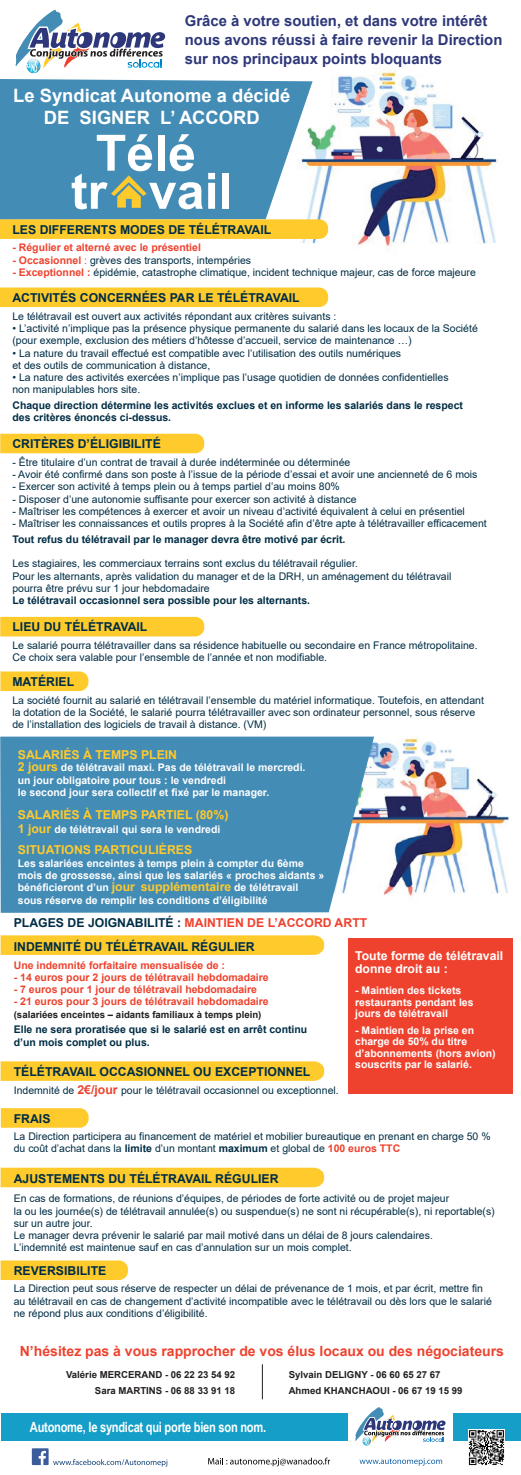
<style>
.page{position:relative;width:521px;height:1475px;background:#fff}
.page>*{position:absolute;margin:0;border:0;box-sizing:border-box;transform-origin:0 0}
.t1{font:700 50.05px/38.1px "Arial";color:#fff;text-align:center}
.t2{font:700 18.38px/22.1px "Arial";color:#fff;text-align:center}
.t3{font:700 14.88px/19.2px "Arial";color:#2d3779}
.t4{font:700 14.09px "Arial Narrow";letter-spacing:-.02em;color:#fff;scale:.96 1}
.t5{font:700 14px "Arial";color:#ee422e}
.t6{font:700 12.25px/23.6px "Arial";color:#002d45}
.t7{font:700 12.25px "Arial";color:#feca2c}
.t8{font:700 12.25px/12.2px "Arial";color:#fff}
.t9{font:10.5px/12.2px "Arial";color:#002d45}
.t10{font:700 10.5px/12.2px "Arial";color:#fff}
.t11{font:700 10.5px/12.2px "Arial";color:#002d45}
.t12{font:700 10.5px "Arial";color:#ee422e}
.t13{font:700 9.62px/15.8px "Arial";color:#231f20;text-align:right}
.s1{font-weight:700;color:#ee422e}
.s2{color:#ee422e}
.s3{font-size:12.25px;color:#feca2c}
.s4{font-weight:700;font-size:12.25px;color:#ee422e}
.s5{font-weight:700}
</style>
<div class="page">
<img style="left:302px;top:65px;width:196px;height:184px">
<svg style="left:0;top:79px;width:313px;height:140px;background:#5496bc"></svg>
<svg style="left:111px;top:175px;width:36px;height:33px"></svg>
<svg style="left:15px;top:9px;width:157px;height:108px"></svg>
<svg style="left:0;top:219px;width:328px;height:20px;background:#fcca31"></svg>
<div style="left:0;top:287px;width:328px;height:20px;background:#feca2c"></div>
<div style="left:0;top:434px;width:204px;height:19px;background:#feca2c"></div>
<div style="left:0;top:617px;width:204px;height:19px;background:#feca2c"></div>
<svg style="left:0;top:671px;width:88px;height:20px;background:#fecc35"></svg>
<svg style="left:1px;top:1061px;width:323px;height:20px;background:#fecb31"></svg>
<div style="left:1px;top:1167px;width:323px;height:20px;background:#feca2c"></div>
<svg style="left:1px;top:935px;width:323px;height:20px;background:#fecb31"></svg>
<svg style="left:1px;top:1108px;width:88px;height:19px;background:#fecb32"></svg>
<div style="left:1px;top:1260px;width:127px;height:20px;background:#feca2c"></div>
<img style="left:374px;top:736px;width:136px;height:160px">
<svg style="left:0;top:736px;width:374px;height:177px;background:#4e92ba"></svg>
<div style="left:348px;top:937px;width:165px;height:156px;background:#ee422e"></div>
<svg style="left:53px;top:1459px;width:114px;height:7px"></svg>
<svg style="left:208px;top:1457px;width:122px;height:9px"></svg>
<div style="left:1px;top:1413px;width:520px;height:27px;background:#149ec8"></div>
<div style="left:348px;top:1404px;width:104px;height:40px;background:#fff"></div>
<div style="left:32px;top:1448px;width:17px;height:17px;background:#3b5b9b"></div>
<svg style="left:39px;top:1450px;width:7px;height:15px"></svg>
<svg style="left:355px;top:1407px;width:91px;height:59px"></svg>
<hr style="left:262px;top:1364px;width:1px;height:35px;background:#231f20">
<img style="left:469px;top:1429px;width:36px;height:36px">
<h3 class="t3" style="left:185px;top:11px;width:319px">Grâce à votre soutien, et dans votre intérêt nous avons réussi à faire revenir la Direction sur nos principaux points bloquants</h3>
<h2 class="t2" style="left:13px;top:84px;width:279px">Le Syndicat Autonome a décidé<br>DE SIGNER L’ ACCORD</h2>
<h1 class="t1" style="left:71px;top:135px;width:163px">Télé<br>tr vail</h1>
<p class="t6" style="left:12px;top:218px;width:260px">LES DIFFERENTS MODES DE TÉLÉTRAVAIL</p>
<p class="t12" style="left:12px;top:240px;width:190px">- Régulier et alterné avec le présentiel</p>
<p class="t9" style="left:12px;top:254px;width:240px"><span class="s1">- Occasionnel</span> <span class="s2">:</span> grèves des transports, intempéries</p>
<p class="t9" style="left:12px;top:266px;width:465px"><span class="s1">- Exceptionnel :</span> épidémie, catastrophe climatique, incident technique majeur, cas de force majeure</p>
<p class="t6" style="left:12px;top:286px;width:289px">ACTIVITÉS CONCERNÉES PAR LE TÉLÉTRAVAIL</p>
<p class="t9" style="left:12px;top:310px;width:325px">Le télétravail est ouvert aux activités répondant aux critères suivants :</p>
<p class="t9" style="left:12px;top:322px;width:467px">• L’activité n’implique pas la présence physique permanente du salarié dans les locaux de la Société (pour exemple, exclusion des métiers d’hôtesse d’accueil, service de maintenance …)</p>
<p class="t9" style="left:12px;top:347px;width:390px">• La nature du travail effectué est compatible avec l’utilisation des outils numériques et des outils de communication à distance,</p>
<p class="t9" style="left:12px;top:371px;width:438px">• La nature des activités exercées n’implique pas l’usage quotidien de données confidentielles non manipulables hors site.</p>
<p class="t11" style="left:12px;top:399px;width:452px">Chaque direction détermine les activités exclues et en informe les salariés dans le respect des critères énoncés ci-dessus.</p>
<p class="t6" style="left:12px;top:432px;width:150px">CRITÈRES D’ÉLIGIBILITÉ</p>
<p class="t9" style="left:12px;top:456px;width:339px">- Être titulaire d’un contrat de travail à durée indéterminée ou déterminée</p>
<p class="t9" style="left:12px;top:468px;width:466px">- Avoir été confirmé dans son poste à l’issue de la période d’essai et avoir une ancienneté de 6 mois</p>
<p class="t9" style="left:12px;top:480px;width:329px">- Exercer son activité à temps plein ou à temps partiel d’au moins 80%</p>
<p class="t9" style="left:12px;top:493px;width:346px">- Disposer d’une autonomie suffisante pour exercer son activité à distance</p>
<p class="t9" style="left:12px;top:505px;width:454px">- Maîtriser les compétences à exercer et avoir un niveau d’activité équivalent à celui en présentiel</p>
<p class="t9" style="left:12px;top:517px;width:476px">- Maîtriser les connaissances et outils propres à la Société afin d’être apte à télétravailler efficacement</p>
<p class="t11" style="left:12px;top:533px;width:335px">Tout refus du télétravail par le manager devra être motivé par écrit.</p>
<p class="t9" style="left:12px;top:557px;width:440px">Les stagiaires, les commerciaux terrains sont exclus du télétravail régulier.<br>Pour les alternants, après validation du manager et de la DRH, un aménagement du télétravail pourra être prévu sur 1 jour hebdomadaire</p>
<p class="t11" style="left:12px;top:594px;width:299px">Le télétravail occasionnel sera possible pour les alternants.</p>
<p class="t6" style="left:12px;top:615px;width:136px">LIEU DU TÉLÉTRAVAIL</p>
<p class="t9" style="left:12px;top:639px;width:467px">Le salarié pourra télétravailler dans sa résidence habituelle ou secondaire en France métropolitaine.<br>Ce choix sera valable pour l’ensemble de l’année et non modifiable.</p>
<p class="t6" style="left:12px;top:670px;width:63px">MATÉRIEL</p>
<p class="t9" style="left:12px;top:694px;width:473px">La société fournit au salarié en télétravail l’ensemble du matériel informatique. Toutefois, en attendant la dotation de la Société, le salarié pourra télétravailler avec son ordinateur personnel, sous réserve de l’installation des logiciels de travail à distance. (VM)</p>
<p class="t7" style="left:18px;top:746px;width:161px">SALARIÉS À TEMPS PLEIN</p>
<p class="t10" style="left:18px;top:761px;width:289px"><span class="s3">2 jours</span> de télétravail maxi. Pas de télétravail le mercredi. un jour obligatoire pour tous : le vendredi<br>le second jour sera collectif et fixé par le manager.</p>
<p class="t7" style="left:18px;top:806px;width:212px">SALARIÉS À TEMPS PARTIEL (80%)</p>
<p class="t10" style="left:18px;top:823px;width:204px"><span class="s3">1 jour</span> de télétravail qui sera le vendredi</p>
<p class="t7" style="left:18px;top:841px;width:176px">SITUATIONS PARTICULIÈRES</p>
<p class="t10" style="left:18px;top:857px;width:308px">Les salariées enceintes à temps plein à compter du 6ème mois de grossesse, ainsi que les salariés « proches aidants » bénéficieront d’un <span class="s3">jour supplémentaire</span> de télétravail sous réserve de remplir les conditions d’éligibilité</p>
<p class="t6" style="left:14px;top:911px;width:355px">PLAGES DE JOIGNABILITÉ : <span class="s2">MAINTIEN DE L’ACCORD ARTT<br></span>INDEMNITÉ DU TÉLÉTRAVAIL RÉGULIER</p>
<p class="t12" style="left:14px;top:957px;width:213px">Une indemnité forfaitaire mensualisée de :</p>
<p class="t12" style="left:14px;top:969px;width:256px">- 14 euros pour 2 jours de télétravail hebdomadaire</p>
<p class="t12" style="left:14px;top:982px;width:245px">- 7 euros pour 1 jour de télétravail hebdomadaire</p>
<p class="t12" style="left:14px;top:994px;width:256px">- 21 euros pour 3 jours de télétravail hebdomadaire</p>
<p class="t13" style="left:14px;top:1006px;width:249px">(salariées enceintes – aidants familiaux à temps plein)</p>
<p class="t11" style="left:14px;top:1023px;width:295px">Elle ne sera proratisée que si le salarié est en arrêt continu d’un mois complet ou plus.</p>
<p class="t6" style="left:14px;top:1060px;width:298px">TÉLÉTRAVAIL OCCASIONNEL OU EXCEPTIONNEL</p>
<p class="t9" style="left:14px;top:1084px;width:326px">Indemnité de <span class="s4">2€/jour</span> pour le télétravail occasionnel ou exceptionnel.</p>
<p class="t6" style="left:14px;top:1106px;width:38px">FRAIS</p>
<p class="t9" style="left:14px;top:1130px;width:478px">La Direction participera au financement de matériel et mobilier bureautique en prenant en charge 50 % du coût d’achat dans la <span class="s5">limite</span> d’un montant <span class="s5">maximum</span> et global de <span class="s1">100 euros TTC</span></p>
<p class="t6" style="left:14px;top:1167px;width:266px">AJUSTEMENTS DU TÉLÉTRAVAIL RÉGULIER</p>
<p class="t9" style="left:14px;top:1192px;width:482px">En cas de formations, de réunions d’équipes, de périodes de forte activité ou de projet majeur<br>la ou les journée(s) de télétravail annulée(s) ou suspendue(s) ne sont ni récupérable(s), ni reportable(s) sur un autre jour.<br>Le manager devra prévenir le salarié par mail motivé dans un délai de 8 jours calendaires.<br>L’indemnité est maintenue sauf en cas d’annulation sur un mois complet.</p>
<p class="t6" style="left:14px;top:1259px;width:94px">REVERSIBILITE</p>
<p class="t9" style="left:14px;top:1282px;width:479px">La Direction peut sous réserve de respecter un délai de prévenance de 1 mois, et par écrit, mettre fin au télétravail en cas de changement d’activité incompatible avec le télétravail ou dès lors que le salarié ne répond plus aux conditions d’éligibilité.</p>
<h3 class="t5" style="left:20px;top:1341px;width:485px">N’hésitez pas à vous rapprocher de vos élus locaux ou des négociateurs</h3>
<p class="t8" style="left:355px;top:950px;width:150px">Toute forme de télétravail donne droit au :</p>
<p class="t10" style="left:355px;top:985px;width:120px;line-height:11.4px">- Maintien des tickets restaurants pendant les jours de télétravail</p>
<p class="t10" style="left:355px;top:1024px;width:142px;line-height:11.4px">- Maintien de la prise en charge de 50% du titre d’abonnements (hors avion) souscrits par le salarié.</p>
<p class="t13" style="left:66px;top:1367px;width:171px">Valérie MERCERAND - 06 22 23 54 92<br>Sara MARTINS - 06 88 33 91 18</p>
<p class="t13" style="left:289px;top:1367px;width:175px;text-align:left">Sylvain DELIGNY - 06 60 65 27 67<br>Ahmed KHANCHAOUI - 06 67 19 15 99</p>
<h3 class="t4" style="left:30px;top:1416px;width:248px">Autonome, le syndicat qui porte bien son nom.</h3>
</div>
